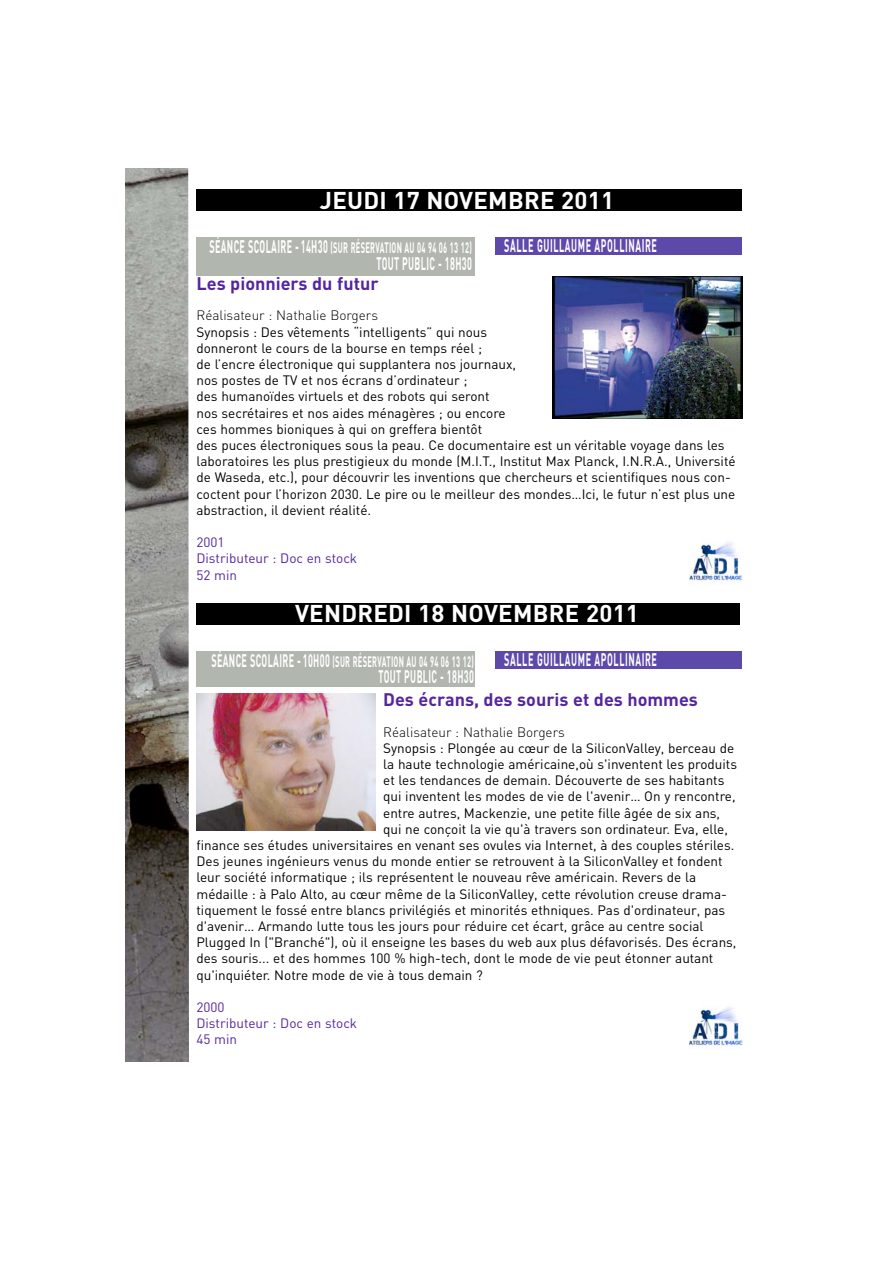
<style>
.page{position:relative;width:893px;height:1263px;background:#fff}
.page>*{position:absolute;margin:0;border:0;box-sizing:border-box;transform-origin:0 0}
.t1{font:700 24px "DIN";letter-spacing:.01em;color:#fff}
.t2{font:700 18px "DIN";letter-spacing:.065em;color:#fff;scale:.5 1}
.t3{font:700 18px "DIN";color:#55269e}
.t4{font:700 18px "DIN";letter-spacing:.04em;color:#fff;scale:.5 1}
.t5{font:700 15px "DIN";letter-spacing:.04em;color:#fff;scale:.5 1}
.t6{font:13.5px/16.2px "DIN";color:#000}
.t7{font:13.5px/16.2px "DIN";color:#55269e}
.t8{font:300 13.5px "DIN";color:#000}
.s1{font-size:18px}
</style>
<div class="page">
<div style="left:196px;top:238px;width:278px;height:38px;background:#b1b6ae"></div>
<div style="left:196px;top:190px;width:546px;height:21px;background:#000"></div>
<div style="left:496px;top:238px;width:246px;height:17px;background:#5d49aa"></div>
<img style="left:125px;top:169px;width:64px;height:892px">
<img style="left:196px;top:693px;width:179px;height:137px">
<img style="left:552px;top:277px;width:190px;height:142px">
<img style="left:690px;top:1007px;width:52px;height:43px">
<img style="left:689px;top:542px;width:53px;height:42px">
<div style="left:196px;top:651px;width:278px;height:36px;background:#b1b6ae"></div>
<div style="left:196px;top:603px;width:544px;height:22px;background:#000"></div>
<div style="left:496px;top:651px;width:246px;height:17px;background:#5d49aa"></div>
<h1 class="t1" style="left:320px;top:190px;width:296px">JEUDI 17 NOVEMBRE 2011</h1>
<p class="t5" style="left:209px;top:241px;width:526px"><span class="s1">SÉANCE SCOLAIRE - 14H30</span> (SUR RÉSERVATION AU 04 94 06 13 12)</p>
<h2 class="t4" style="left:376px;top:255px;width:193px">TOUT PUBLIC - 18H30</h2>
<h2 class="t2" style="left:504px;top:238px;width:307px">SALLE GUILLAUME APOLLINAIRE</h2>
<h2 class="t3" style="left:196px;top:276px;width:183px">Les pionniers du futur</h2>
<p class="t8" style="left:196px;top:310px;width:183px">Réalisateur : Nathalie Borgers</p>
<p class="t6" style="left:196px;top:325px;width:540px">Synopsis : Des vêtements “intelligents” qui nous<br>donneront le cours de la bourse en temps réel ;<br>de l’encre électronique qui supplantera nos journaux,<br>nos postes de TV et nos écrans d’ordinateur ;<br>des humanoïdes virtuels et des robots qui seront<br>nos secrétaires et nos aides ménagères ; ou encore<br>ces hommes bioniques à qui on greffera bientôt<br>des puces électroniques sous la peau. Ce documentaire est un véritable voyage dans les laboratoires les plus prestigieux du monde (M.I.T., Institut Max Planck, I.N.R.A., Université de Waseda, etc.), pour découvrir les inventions que chercheurs et scientifiques nous con&shy;coctent pour l’horizon 2030. Le pire ou le meilleur des mondes…Ici, le futur n’est plus une abstraction, il devient réalité.</p>
<p class="t7" style="left:196px;top:535px;width:162px">2001<br>Distributeur : Doc en stock<br>52 min</p>
<h1 class="t1" style="left:295px;top:603px;width:345px">VENDREDI 18 NOVEMBRE 2011</h1>
<p class="t5" style="left:211px;top:655px;width:526px"><span class="s1">SÉANCE SCOLAIRE - 10H00</span> (SUR RÉSERVATION AU 04 94 06 13 12)</p>
<h2 class="t4" style="left:378px;top:669px;width:193px">TOUT PUBLIC - 18H30</h2>
<h2 class="t2" style="left:504px;top:651px;width:307px">SALLE GUILLAUME APOLLINAIRE</h2>
<h2 class="t3" style="left:383px;top:692px;width:316px">Des écrans, des souris et des hommes</h2>
<p class="t8" style="left:383px;top:726px;width:183px">Réalisateur : Nathalie Borgers</p>
<p class="t6" style="left:383px;top:741px;width:352px">Synopsis : Plongée au cœur de la SiliconValley, berceau de</p>
<p class="t6" style="left:383px;top:757px;width:355px">la haute technologie américaine,où s'inventent les produits</p>
<p class="t6" style="left:383px;top:773px;width:343px">et les tendances de demain. Découverte de ses habitants</p>
<p class="t6" style="left:383px;top:790px;width:354px">qui inventent les modes de vie de l'avenir… On y rencontre,</p>
<p class="t6" style="left:383px;top:806px;width:338px">entre autres, Mackenzie, une petite fille âgée de six ans,</p>
<p class="t6" style="left:383px;top:822px;width:346px">qui ne conçoit la vie qu'à travers son ordinateur. Eva, elle,</p>
<p class="t6" style="left:196px;top:838px;width:539px">finance ses études universitaires en venant ses ovules via Internet, à des couples stériles.</p>
<p class="t6" style="left:196px;top:854px;width:527px">Des jeunes ingénieurs venus du monde entier se retrouvent à la SiliconValley et fondent</p>
<p class="t6" style="left:196px;top:871px;width:501px">leur société informatique ; ils représentent le nouveau rêve américain. Revers de la</p>
<p class="t6" style="left:196px;top:887px;width:532px">médaille : à Palo Alto, au cœur même de la SiliconValley, cette révolution creuse drama-</p>
<p class="t6" style="left:196px;top:903px;width:530px">tiquement le fossé entre blancs privilégiés et minorités ethniques. Pas d'ordinateur, pas</p>
<p class="t6" style="left:196px;top:919px;width:508px">d'avenir… Armando lutte tous les jours pour réduire cet écart, grâce au centre social</p>
<p class="t6" style="left:196px;top:935px;width:541px">Plugged In ("Branché"), où il enseigne les bases du web aux plus défavorisés. Des écrans,</p>
<p class="t6" style="left:196px;top:952px;width:518px">des souris... et des hommes 100 % high-tech, dont le mode de vie peut étonner autant</p>
<p class="t6" style="left:196px;top:968px;width:288px">qu'inquiéter. Notre mode de vie à tous demain ?</p>
<p class="t7" style="left:196px;top:1000px;width:162px">2000<br>Distributeur : Doc en stock<br>45 min</p>
</div>
